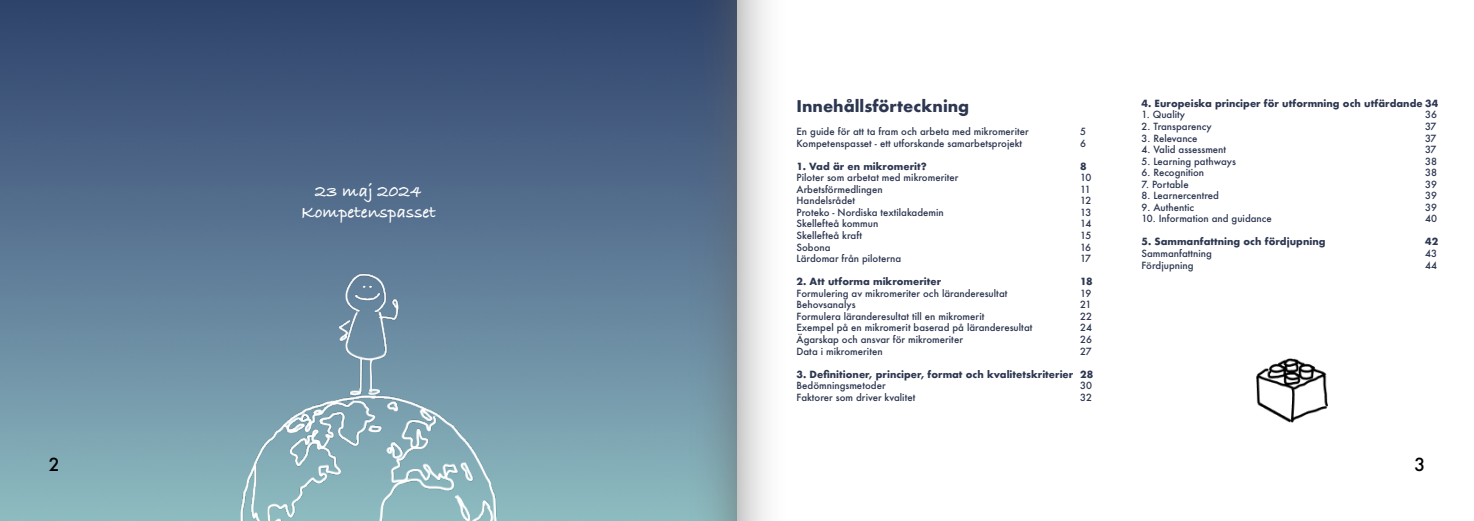
<style>
.page{position:relative;width:1474px;height:521px;background:#fff}
.page>*{position:absolute;margin:0;border:0;box-sizing:border-box;transform-origin:0 0}
.t1{font:700 17.5px/21px "Bradley Hand ITCTT";color:#fff;text-align:center;scale:1.04 1}
.t2{font:500 17.5px "Futura";color:#000}
.t3{font:700 15.75px "Futura";color:#2d3751}
.t4{font:500 9.62px "Futura";color:#2d3751}
.t5{font:700 9.62px "Futura";color:#2d3751}
</style>
<div class="page">
<img style="left:0;top:0;width:687px;height:521px">
<img style="left:240px;top:396px;width:256px;height:125px">
<img style="left:339px;top:271px;width:59px;height:125px">
<div style="left:737px;top:0;width:49px;height:521px;background:linear-gradient(to right,#d0cfcf,#fff)"></div>
<div style="left:687px;top:0;width:50px;height:521px;background:linear-gradient(to bottom,#34436a,#88aeb5)"></div>
<img style="left:1256px;top:358px;width:71px;height:64px">
<h1 class="t1" style="left:301px;top:180px;width:131px">23 maj 2024<br>Kompetenspasset</h1>
<h2 class="t3" style="left:796px;top:95px;width:174px">Innehållsförteckning</h2>
<p class="t4" style="left:796px;top:125px;width:234px">En guide för att ta fram och arbeta med mikromeriter</p>
<p class="t4" style="left:1080px;top:125px;width:7px">5</p>
<p class="t4" style="left:796px;top:136px;width:227px">Kompetenspasset - ett utforskande samarbetsprojekt</p>
<p class="t4" style="left:1080px;top:136px;width:7px">6</p>
<p class="t5" style="left:796px;top:159px;width:132px">1. Vad är en mikromerit?</p>
<p class="t5" style="left:1080px;top:159px;width:8px">8</p>
<p class="t4" style="left:796px;top:171px;width:163px">Piloter som arbetat med mikromeriter</p>
<p class="t4" style="left:1080px;top:171px;width:13px">10</p>
<p class="t4" style="left:796px;top:183px;width:88px">Arbetsförmedlingen</p>
<p class="t4" style="left:1080px;top:183px;width:12px">11</p>
<p class="t4" style="left:796px;top:194px;width:60px">Handelsrådet</p>
<p class="t4" style="left:1080px;top:194px;width:13px">12</p>
<p class="t4" style="left:796px;top:206px;width:149px">Proteko - Nordiska textilakademin</p>
<p class="t4" style="left:1080px;top:206px;width:13px">13</p>
<p class="t4" style="left:796px;top:217px;width:83px">Skellefteå kommun</p>
<p class="t4" style="left:1080px;top:217px;width:13px">14</p>
<p class="t4" style="left:796px;top:229px;width:67px">Skellefteå kraft</p>
<p class="t4" style="left:1080px;top:229px;width:13px">15</p>
<p class="t4" style="left:796px;top:240px;width:36px">Sobona</p>
<p class="t4" style="left:1080px;top:240px;width:13px">16</p>
<p class="t4" style="left:796px;top:252px;width:106px">Lärdomar från piloterna</p>
<p class="t4" style="left:1080px;top:252px;width:12px">17</p>
<p class="t5" style="left:796px;top:275px;width:146px">2. Att utforma mikromeriter</p>
<p class="t5" style="left:1080px;top:275px;width:14px">18</p>
<p class="t4" style="left:796px;top:287px;width:212px">Formulering av mikromeriter och läranderesultat</p>
<p class="t4" style="left:1080px;top:287px;width:13px">19</p>
<p class="t4" style="left:796px;top:298px;width:61px">Behovsanalys</p>
<p class="t4" style="left:1080px;top:298px;width:13px">21</p>
<p class="t4" style="left:796px;top:310px;width:189px">Formulera läranderesultat till en mikromerit</p>
<p class="t4" style="left:1080px;top:310px;width:13px">22</p>
<p class="t4" style="left:796px;top:321px;width:237px">Exempel på en mikromerit baserad på läranderesultat</p>
<p class="t4" style="left:1080px;top:321px;width:13px">24</p>
<p class="t4" style="left:796px;top:333px;width:168px">Ägarskap och ansvar för mikromeriter</p>
<p class="t4" style="left:1080px;top:333px;width:13px">26</p>
<p class="t4" style="left:796px;top:344px;width:88px">Data i mikromeriten</p>
<p class="t4" style="left:1080px;top:344px;width:13px">27</p>
<p class="t5" style="left:796px;top:367px;width:298px">3. Definitioner, principer, format och kvalitetskriterier 28</p>
<p class="t4" style="left:796px;top:379px;width:91px">Bedömningsmetoder</p>
<p class="t4" style="left:1080px;top:379px;width:13px">30</p>
<p class="t4" style="left:796px;top:390px;width:120px">Faktorer som driver kvalitet</p>
<p class="t4" style="left:1080px;top:390px;width:13px">32</p>
<p class="t5" style="left:1141px;top:96px;width:298px">4. Europeiska principer för utformning och utfärdande 34</p>
<p class="t4" style="left:1141px;top:108px;width:45px">1. Quality</p>
<p class="t4" style="left:1424px;top:108px;width:13px">36</p>
<p class="t4" style="left:1141px;top:120px;width:72px">2. Transparency</p>
<p class="t4" style="left:1424px;top:120px;width:13px">37</p>
<p class="t4" style="left:1141px;top:131px;width:58px">3. Relevance</p>
<p class="t4" style="left:1424px;top:131px;width:13px">37</p>
<p class="t4" style="left:1141px;top:143px;width:86px">4. Valid assessment</p>
<p class="t4" style="left:1424px;top:143px;width:13px">37</p>
<p class="t4" style="left:1141px;top:154px;width:96px">5. Learning pathways</p>
<p class="t4" style="left:1424px;top:154px;width:13px">38</p>
<p class="t4" style="left:1141px;top:166px;width:64px">6. Recognition</p>
<p class="t4" style="left:1424px;top:166px;width:13px">38</p>
<p class="t4" style="left:1141px;top:178px;width:49px">7. Portable</p>
<p class="t4" style="left:1424px;top:178px;width:13px">39</p>
<p class="t4" style="left:1141px;top:189px;width:79px">8. Learnercentred</p>
<p class="t4" style="left:1424px;top:189px;width:13px">39</p>
<p class="t4" style="left:1141px;top:201px;width:54px">9. Authentic</p>
<p class="t4" style="left:1424px;top:201px;width:13px">39</p>
<p class="t4" style="left:1141px;top:212px;width:132px">10. Information and guidance</p>
<p class="t4" style="left:1424px;top:212px;width:13px">40</p>
<p class="t5" style="left:1141px;top:235px;width:185px">5. Sammanfattning och fördjupning</p>
<p class="t5" style="left:1424px;top:235px;width:15px">42</p>
<p class="t4" style="left:1141px;top:247px;width:72px">Sammanfattning</p>
<p class="t4" style="left:1424px;top:247px;width:13px">43</p>
<p class="t4" style="left:1141px;top:258px;width:54px">Fördjupning</p>
<p class="t4" style="left:1424px;top:258px;width:13px">44</p>
<h1 class="t2" style="left:49px;top:452px;width:12px">2</h1>
<h1 class="t2" style="left:1414px;top:452px;width:12px">3</h1>
</div>
